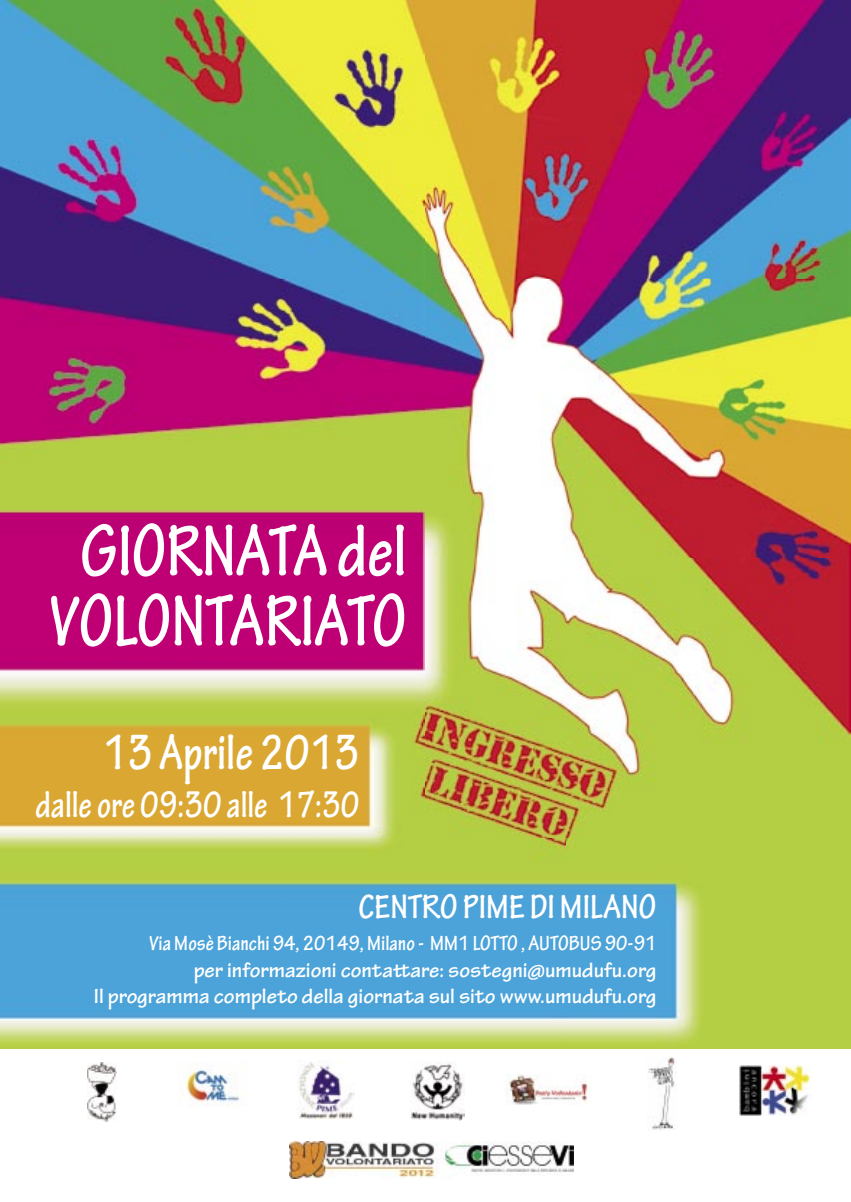
<style>
.page{position:relative;width:851px;height:1202px;background:#fff}
.page>*{position:absolute;margin:0;border:0;box-sizing:border-box;transform-origin:0 0}
.t1{font:700 condensed 77px/70px "Tekton Pro";color:#fff;text-align:center;scale:.91 1}
.t2{font:700 condensed 52.8px "Tekton Pro";color:#fff;scale:.91 1}
.t3{font:700 condensed 39.6px "Tekton Pro";color:#fff;scale:.91 1}
.t4{font:700 condensed 36px "Tekton Pro";color:#fff}
.t5{font:700 22px/26.4px "Tekton Pro";color:#fff;text-align:right}
.t6{font:700 condensed 22px "Tekton Pro";color:#fff}
</style>
<div class="page">
<img style="left:0;top:0;width:850px;height:1048px">
<img style="left:88px;top:1063px;width:28px;height:58px">
<img style="left:182px;top:1065px;width:58px;height:40px">
<img style="left:298px;top:1062px;width:56px;height:57px">
<img style="left:411px;top:1063px;width:53px;height:57px">
<img style="left:648px;top:1058px;width:28px;height:72px">
<img style="left:505px;top:1074px;width:83px;height:30px">
<img style="left:739px;top:1065px;width:72px;height:50px">
<img style="left:289px;top:1142px;width:284px;height:36px">
<h1 class="t1" style="left:49px;top:517px;width:394px">GIORNATA del<br>VOLONTARIATO</h1>
<h2 class="t2" style="left:103px;top:722px;width:283px">13 Aprile 2013</h2>
<h3 class="t3" style="left:36px;top:782px;width:357px">dalle ore 09:30 alle 17:30</h3>
<h3 class="t4" style="left:358px;top:886px;width:299px">CENTRO PIME DI MILANO</h3>
<p class="t6" style="left:149px;top:931px;width:508px">Via Mosè Bianchi 94, 20149, Milano - MM1 LOTTO , AUTOBUS 90-91</p>
<p class="t5" style="left:94px;top:957px;width:564px">per informazioni contattare: sostegni@umudufu.org<br>Il programma completo della giornata sul sito www.umudufu.org</p>
</div>
